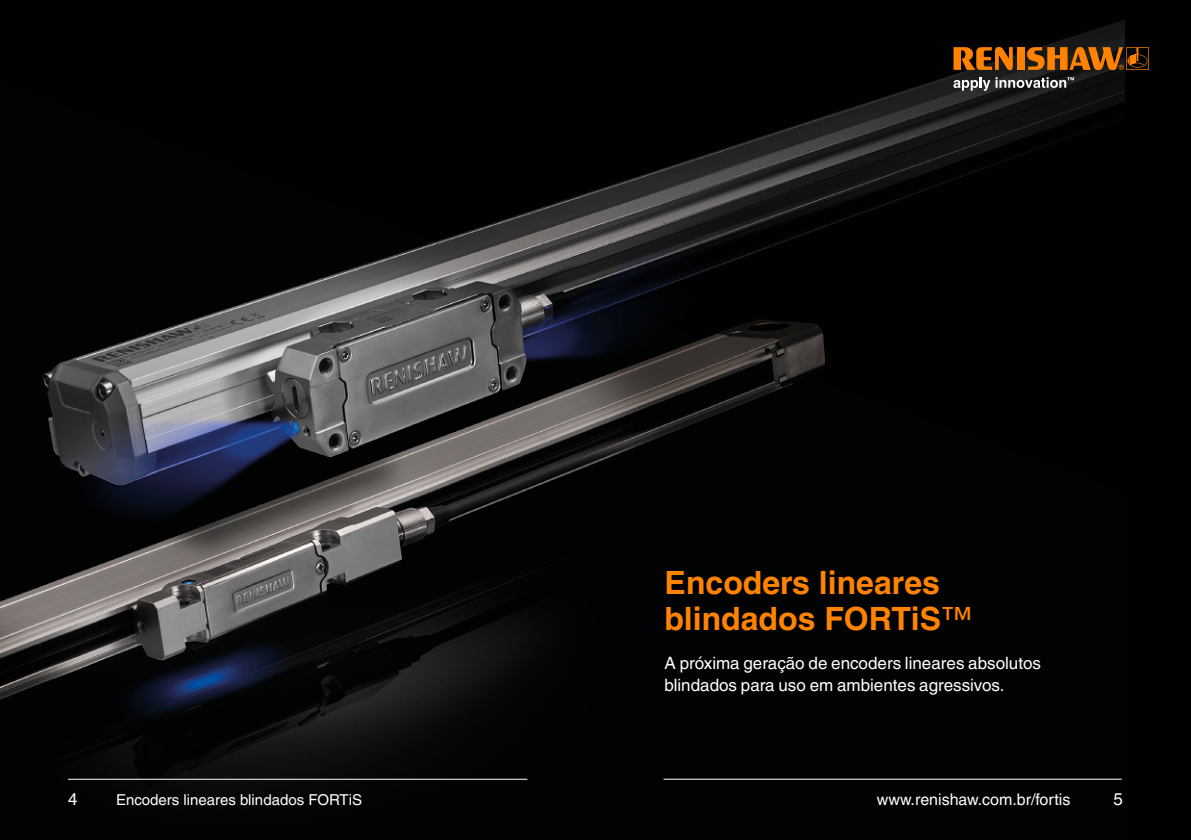
<style>
.page{position:relative;width:1191px;height:840px;background:#fff}
.page>*{position:absolute;margin:0;border:0;box-sizing:border-box;transform-origin:0 0}
.t1{font:700 32px/36px "Helvetica LT Pro";color:#ff8300}
.t2{font:17px/22px "Helvetica LT Pro";color:#fff}
.t3{font:16px "Helvetica LT Pro";color:#fff}
.t4{font:15px "Helvetica LT Pro";color:#fff}
.s1{font-weight:400}
</style>
<div class="page">
<div style="left:0;top:0;width:1191px;height:839px;background:#000202"></div>
<img style="left:0;top:20px;width:1124px;height:771px">
<hr style="left:68px;top:778px;width:459px;height:1px;background:#fff">
<hr style="left:663px;top:778px;width:458px;height:1px;background:#fff">
<svg style="left:953px;top:47px;width:59px;height:23px"></svg>
<div style="left:1017px;top:47px;width:7px;height:23px;background:#ff8300"></div>
<svg style="left:1027px;top:47px;width:121px;height:23px"></svg>
<svg style="left:953px;top:77px;width:121px;height:14px;background:#616161"></svg>
<h1 class="t1" style="left:664px;top:564px;width:310px">Encoders lineares blindados FORTiS<span class="s1">™</span></h1>
<p class="t2" style="left:664px;top:651px;width:378px">A próxima geração de encoders lineares absolutos blindados para uso em ambientes agressivos.</p>
<p class="t2" style="left:68px;top:787px;width:11px">4</p>
<p class="t4" style="left:116px;top:790px;width:248px">Encoders lineares blindados FORTiS</p>
<p class="t2" style="left:1113px;top:787px;width:11px">5</p>
<p class="t3" style="left:877px;top:790px;width:195px">www.renishaw.com.br/fortis</p>
</div>
